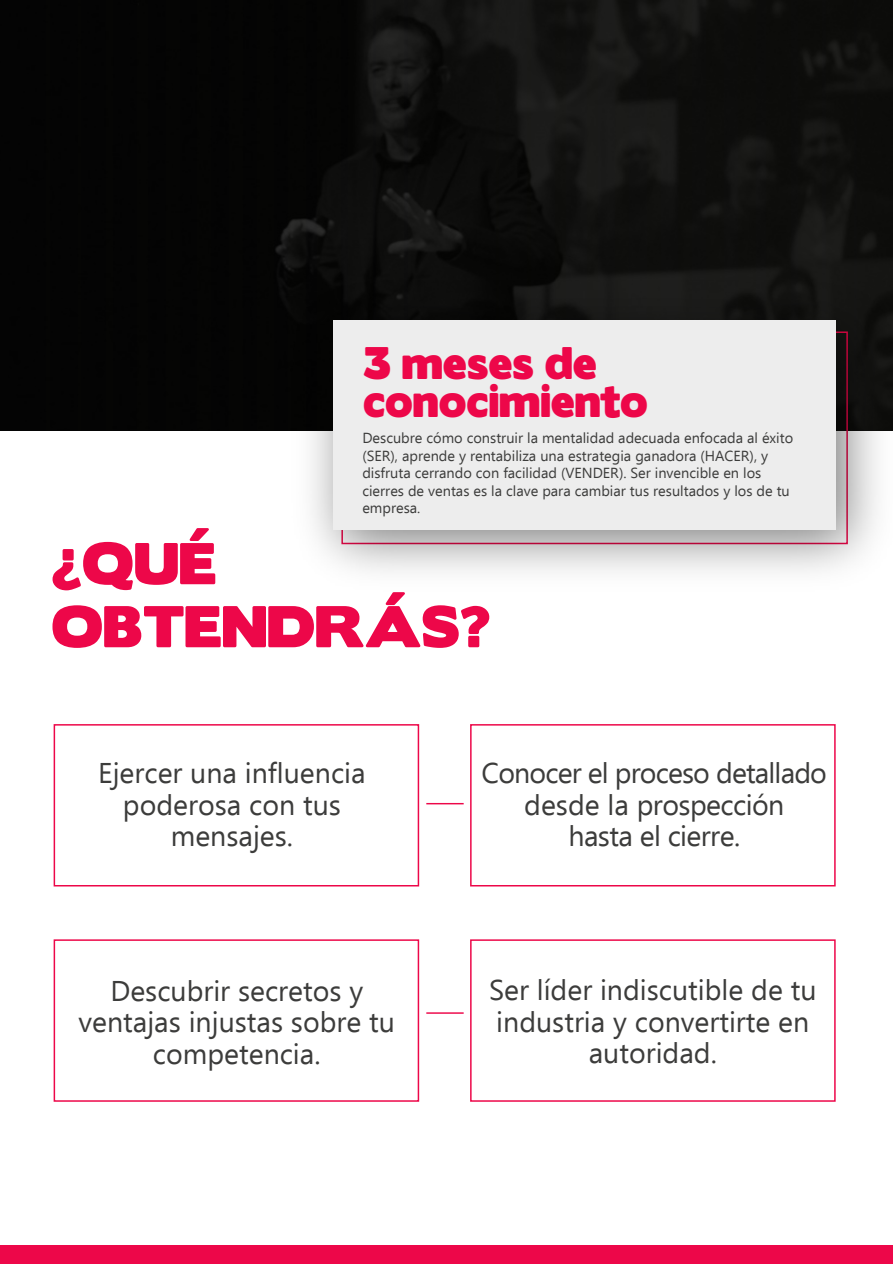
<style>
.page{position:relative;width:893px;height:1264px;background:#fff}
.page>*{position:absolute;margin:0;border:0;box-sizing:border-box;transform-origin:0 0}
.t1{font:52.5px/63px "Boris Black Bloxx";color:#ed0749}
.t2{font:40.65px/37.8px "Boris Black Bloxx";color:#ed0749}
.t3{font:28.5px/31.5px "Ebrima";color:#3c3c3b;text-align:center}
.t4{font:28.5px/31.5px "Ebrima";letter-spacing:-.02em;color:#3c3c3b;text-align:center}
.t5{font:14.55px/17.4px "Ebrima";color:#3c3c3b}
</style>
<div class="page">
<div style="left:0;top:0;width:892px;height:430px;background:linear-gradient(to right,#030303,#141412)"></div>
<img style="left:275px;top:263px;width:617px;height:309px">
<div style="left:333px;top:320px;width:502px;height:210px;background:#ededed"></div>
<div style="left:54px;top:724px;width:365px;height:162px;border:2px solid #ed0749"></div>
<div style="left:470px;top:724px;width:365px;height:162px;border:2px solid #ed0749"></div>
<div style="left:54px;top:939px;width:365px;height:162px;border:2px solid #ed0749"></div>
<div style="left:470px;top:939px;width:365px;height:162px;border:2px solid #ed0749"></div>
<hr style="left:426px;top:803px;width:37px;height:1px;background:#ed0749">
<hr style="left:426px;top:1012px;width:37px;height:1px;background:#ed0749">
<div style="left:0;top:1245px;width:892px;height:18px;background:#ed0749"></div>
<h2 class="t2" style="left:363px;top:346px;width:286px">3 meses de conocimiento</h2>
<p class="t5" style="left:362px;top:429px;width:432px">Descubre cómo construir la mentalidad adecuada enfocada al éxito (SER), aprende y rentabiliza una estrategia ganadora (HACER), y disfruta cerrando con facilidad (VENDER). Ser invencible en los cierres de ventas es la clave para cambiar tus resultados y los de tu empresa.</p>
<h1 class="t1" style="left:51px;top:534px;width:440px">¿QUÉ<br>OBTENDRÁS?</h1>
<h3 class="t3" style="left:98px;top:756px;width:269px">Ejercer una influencia poderosa con tus mensajes.</h3>
<h3 class="t4" style="left:481px;top:756px;width:347px">Conocer el proceso detallado desde la prospección<br>hasta el cierre.</h3>
<h3 class="t3" style="left:78px;top:973px;width:318px">Descubrir secretos y ventajas injustas sobre tu competencia.</h3>
<h3 class="t3" style="left:489px;top:973px;width:329px">Ser líder indiscutible de tu industria y convertirte en autoridad.</h3>
</div>
